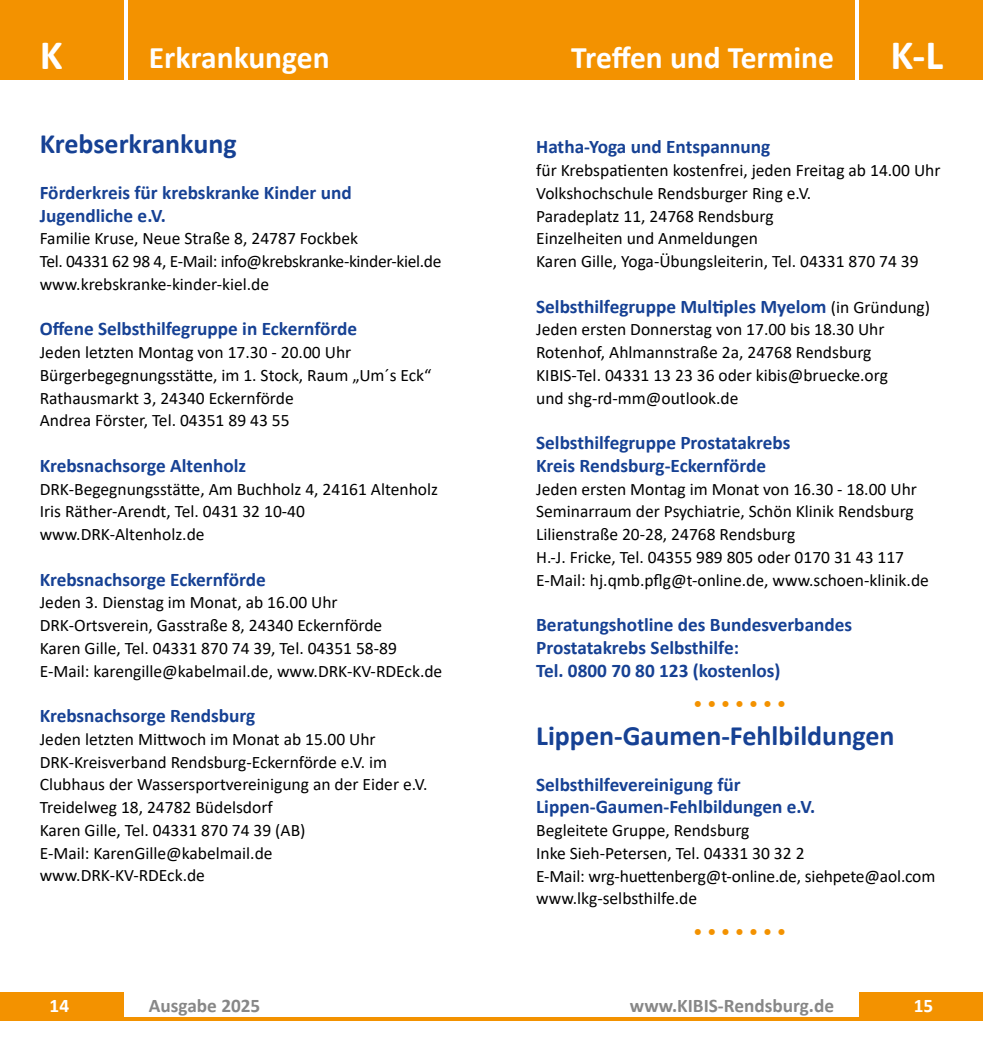
<style>
.page{position:relative;width:983px;height:1042px;background:#fff}
.page>*{position:absolute;margin:0;border:0;box-sizing:border-box;transform-origin:0 0}
.t1{font:700 42px "Calibri";color:#fff}
.t2{font:700 31.5px "Calibri";color:#fff}
.t3{font:700 28px "Calibri";color:#164194}
.t4{font:700 19.25px/22.8px "Calibri";color:#164194}
.t5{font:700 19.25px "Calibri";color:#878787}
.t6{font:19.25px "Calibri";color:#f39200}
.t7{font:700 19.25px "Calibri";color:#fff}
.t8{font:17.5px/22.8px "Calibri";color:#000}
.s1{font-weight:400;font-size:17.5px;color:#000}
</style>
<div class="page">
<div style="left:0;top:0;width:982px;height:79px;background:#f39200"></div>
<div style="left:0;top:992px;width:124px;height:25px;background:#f39200"></div>
<div style="left:858px;top:992px;width:124px;height:25px;background:#f39200"></div>
<hr style="left:0;top:1017px;width:982px;height:4px;background:#f39200">
<hr style="left:124px;top:0;width:4px;height:79px;background:#fff">
<svg style="left:855px;top:0;width:3px;height:79px"></svg>
<h1 class="t1" style="left:40px;top:25px;width:24px">K</h1>
<h1 class="t1" style="left:890px;top:25px;width:54px">K-L</h1>
<h2 class="t2" style="left:149px;top:36px;width:182px">Erkrankungen</h2>
<h2 class="t2" style="left:571px;top:36px;width:264px">Treffen und Termine</h2>
<h3 class="t3" style="left:40px;top:124px;width:198px">Krebserkrankung</h3>
<p class="t4" style="left:40px;top:181px;width:313px">Förderkreis für krebskranke Kinder und<br>Jugendliche e.V.</p>
<p class="t8" style="left:40px;top:227px;width:403px">Familie Kruse, Neue Straße 8, 24787 Fockbek<br>Tel. 04331 62 98 4, E-Mail: info@krebskranke-kinder-kiel.de www.krebskranke-kinder-kiel.de</p>
<p class="t4" style="left:40px;top:317px;width:319px">Offene Selbsthilfegruppe in Eckernförde</p>
<p class="t8" style="left:40px;top:340px;width:393px">Jeden letzten Montag von 17.30 - 20.00 Uhr Bürgerbegegnungsstätte, im 1. Stock, Raum „Um´s Eck“ Rathausmarkt 3, 24340 Eckernförde<br>Andrea Förster, Tel. 04351 89 43 55</p>
<p class="t4" style="left:40px;top:454px;width:208px">Krebsnachsorge Altenholz</p>
<p class="t8" style="left:40px;top:477px;width:400px">DRK-Begegnungsstätte, Am Buchholz 4, 24161 Altenholz<br>Iris Räther-Arendt, Tel. 0431 32 10-40 www.DRK-Altenholz.de</p>
<p class="t4" style="left:40px;top:567px;width:227px">Krebsnachsorge Eckernförde</p>
<p class="t8" style="left:40px;top:591px;width:404px">Jeden 3. Dienstag im Monat, ab 16.00 Uhr DRK-Ortsverein, Gasstraße 8, 24340 Eckernförde<br>Karen Gille, Tel. 04331 870 74 39, Tel. 04351 58-89<br>E-Mail: karengille@kabelmail.de, www.DRK-KV-RDEck.de</p>
<p class="t4" style="left:40px;top:704px;width:217px">Krebsnachsorge Rendsburg</p>
<p class="t8" style="left:40px;top:727px;width:389px">Jeden letzten Mittwoch im Monat ab 15.00 Uhr DRK-Kreisverband Rendsburg-Eckernförde e.V. im Clubhaus der Wassersportvereinigung an der Eider e.V.<br>Treidelweg 18, 24782 Büdelsdorf<br>Karen Gille, Tel. 04331 870 74 39 (AB)<br>E-Mail: KarenGille@kabelmail.de www.DRK-KV-RDEck.de</p>
<p class="t4" style="left:536px;top:135px;width:236px">Hatha-Yoga und Entspannung</p>
<p class="t8" style="left:536px;top:158px;width:406px">für Krebspatienten kostenfrei, jeden Freitag ab 14.00 Uhr Volkshochschule Rendsburger Ring e.V.<br>Paradeplatz 11, 24768 Rendsburg<br>Einzelheiten und Anmeldungen<br>Karen Gille, Yoga-Übungsleiterin, Tel. 04331 870 74 39</p>
<p class="t4" style="left:536px;top:295px;width:395px">Selbsthilfegruppe Multiples Myelom <span class="s1">(in Gründung)</span></p>
<p class="t8" style="left:536px;top:318px;width:353px">Jeden ersten Donnerstag von 17.00 bis 18.30 Uhr Rotenhof, Ahlmannstraße 2a, 24768 Rendsburg KIBIS-Tel. 04331 13 23 36 oder kibis@bruecke.org und shg-rd-mm@outlook.de</p>
<p class="t4" style="left:536px;top:431px;width:256px">Selbsthilfegruppe Prostatakrebs<br>Kreis Rendsburg-Eckernförde</p>
<p class="t8" style="left:536px;top:477px;width:394px">Jeden ersten Montag im Monat von 16.30 - 18.00 Uhr Seminarraum der Psychiatrie, Schön Klinik Rendsburg Lilienstraße 20-28, 24768 Rendsburg<br>H.-J. Fricke, Tel. 04355 989 805 oder 0170 31 43 117<br>E-Mail: hj.qmb.pflg@t-online.de, www.schoen-klinik.de</p>
<p class="t4" style="left:536px;top:613px;width:317px">Beratungshotline des Bundesverbandes<br>Prostatakrebs Selbsthilfe:<br>Tel. 0800 70 80 123 (kostenlos)</p>
<p class="t6" style="left:693px;top:690px;width:95px">• • • • • • •</p>
<h3 class="t3" style="left:536px;top:716px;width:360px">Lippen-Gaumen-Fehlbildungen</h3>
<p class="t4" style="left:536px;top:772px;width:280px">Selbsthilfevereinigung für<br>Lippen-Gaumen-Fehlbildungen e.V.</p>
<p class="t8" style="left:536px;top:818px;width:400px">Begleitete Gruppe, Rendsburg<br>Inke Sieh-Petersen, Tel. 04331 30 32 2<br>E-Mail: wrg-huettenberg@t-online.de, siehpete@aol.com www.lkg-selbsthilfe.de</p>
<p class="t6" style="left:693px;top:918px;width:95px">• • • • • • •</p>
<p class="t5" style="left:149px;top:992px;width:113px">Ausgabe 2025</p>
<p class="t5" style="left:629px;top:992px;width:205px">www.KIBIS-Rendsburg.de</p>
<p class="t7" style="left:50px;top:992px;width:21px">14</p>
<p class="t7" style="left:913px;top:992px;width:21px">15</p>
</div>
